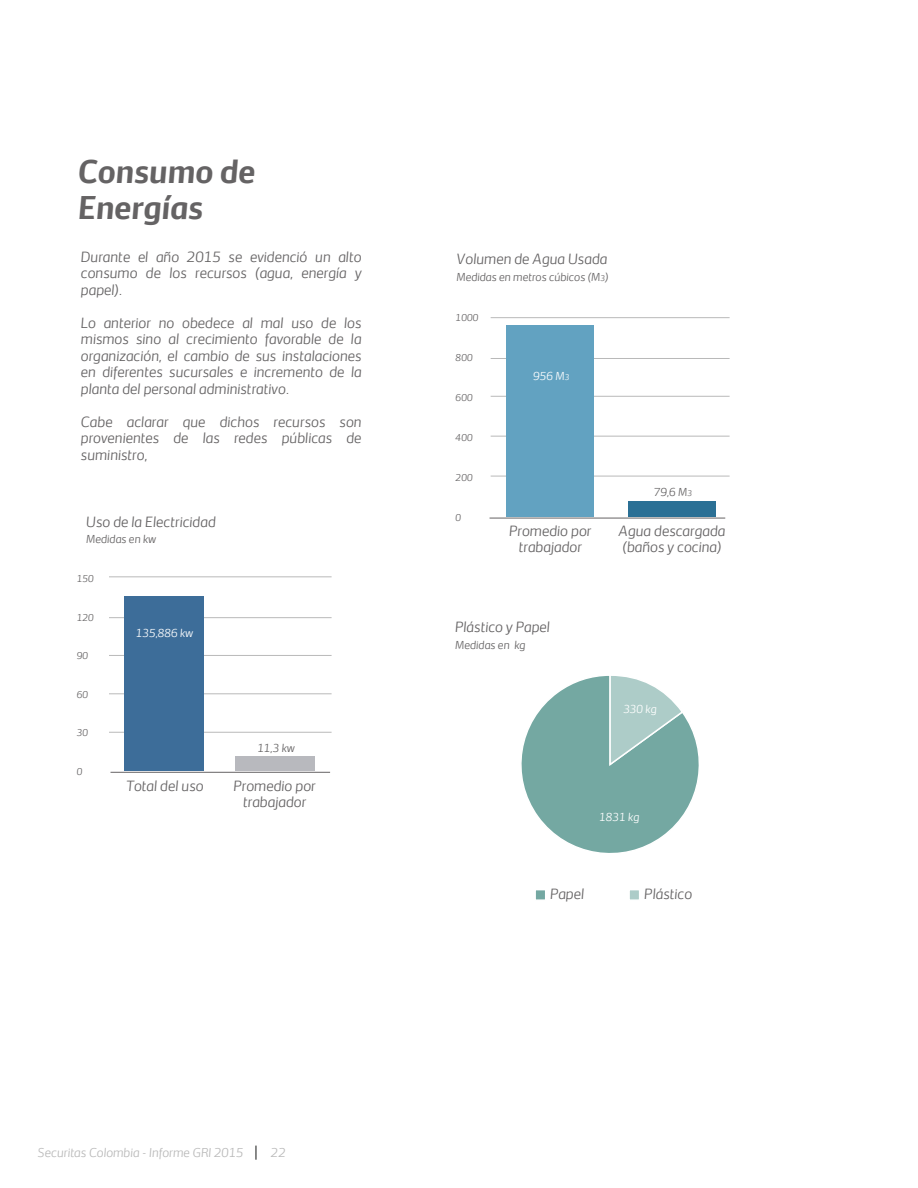
<style>
.page{position:relative;width:918px;height:1188px;background:#fff}
.page>*{position:absolute;margin:0;border:0;box-sizing:border-box;transform-origin:0 0}
.t1{font:italic 700 30px/36px "Securitas Sans TT";color:#656364}
.t2{font:italic 300 13.5px/16.5px "Securitas Sans TT";color:#656364;text-align:justify}
.t3{font:italic 300 11.7px "Securitas Sans TT";color:#b9b9b9}
.t4{font:italic 300 10.5px "Securitas Sans TT";color:#656364}
.t5{font:italic 300 10.5px "Securitas Sans TT";color:#fff}
.t6{font:italic 300 9px "Securitas Sans TT";color:#656364}
.s1{font-size:7.5px}
</style>
<div class="page">
<svg style="left:255px;top:1146px;width:2px;height:14px"></svg>
<div style="left:534px;top:889px;width:12px;height:12px;background:#74a8a2;border:2px solid #fff"></div>
<div style="left:628px;top:889px;width:12px;height:12px;background:#adccc8;border:2px solid #fff"></div>
<hr style="left:109px;top:577px;width:223px;height:1px;background:#b9b9b9">
<hr style="left:109px;top:617px;width:223px;height:1px;background:#b9b9b9">
<hr style="left:109px;top:655px;width:223px;height:1px;background:#b9b9b9">
<hr style="left:109px;top:694px;width:223px;height:1px;background:#b9b9b9">
<hr style="left:109px;top:732px;width:223px;height:1px;background:#b9b9b9">
<hr style="left:111px;top:772px;width:219px;height:1px;background:#656364">
<div style="left:124px;top:596px;width:80px;height:175px;background:#3d6d99"></div>
<div style="left:235px;top:756px;width:80px;height:15px;background:#b8b9be"></div>
<hr style="left:491px;top:317px;width:239px;height:1px;background:#b9b9b9">
<hr style="left:491px;top:358px;width:239px;height:1px;background:#b9b9b9">
<hr style="left:491px;top:396px;width:239px;height:1px;background:#b9b9b9">
<hr style="left:491px;top:436px;width:239px;height:1px;background:#b9b9b9">
<hr style="left:491px;top:476px;width:239px;height:1px;background:#b9b9b9">
<hr style="left:490px;top:518px;width:235px;height:1px;background:#656364">
<div style="left:507px;top:326px;width:87px;height:191px;background:#62a2c1"></div>
<div style="left:628px;top:501px;width:88px;height:16px;background:#2b7095"></div>
<svg style="left:521px;top:676px;width:178px;height:177px"></svg>
<h1 class="t1" style="left:78px;top:150px;width:179px">Consumo de<br>Energías</h1>
<p class="t2" style="left:81px;top:247px;width:282px">Durante el año 2015 se evidenció un alto consumo de los recursos (agua, energía y papel).</p>
<p class="t2" style="left:81px;top:313px;width:282px">Lo anterior no obedece al mal uso de los mismos sino al crecimiento favorable de la organización, el cambio de sus instalaciones en diferentes sucursales e incremento de la planta del personal administrativo.</p>
<p class="t2" style="left:81px;top:412px;width:282px">Cabe aclarar que dichos recursos son provenientes de las redes públicas de suministro,</p>
<p class="t2" style="left:86px;top:512px;width:131px">Uso de la Electricidad</p>
<p class="t4" style="left:86px;top:531px;width:71px">Medidas en kw</p>
<p class="t6" style="left:77px;top:571px;width:19px">150</p>
<p class="t6" style="left:77px;top:610px;width:19px">120</p>
<p class="t6" style="left:77px;top:648px;width:13px">90</p>
<p class="t6" style="left:77px;top:687px;width:13px">60</p>
<p class="t6" style="left:77px;top:725px;width:13px">30</p>
<p class="t6" style="left:77px;top:764px;width:7px">0</p>
<p class="t5" style="left:136px;top:624px;width:59px">135,886 kw</p>
<p class="t4" style="left:257px;top:739px;width:39px">11,3 kw</p>
<p class="t2" style="left:126px;top:776px;width:79px">Total del uso</p>
<p class="t2" style="left:234px;top:776px;width:84px;text-align:center">Promedio por trabajador</p>
<p class="t2" style="left:456px;top:249px;width:153px">Volumen de Agua Usada</p>
<p class="t4" style="left:456px;top:268px;width:154px">Medidas en metros cúbicos (M<span class="s1">3</span>)</p>
<p class="t6" style="left:456px;top:310px;width:24px">1000</p>
<p class="t6" style="left:456px;top:350px;width:19px">800</p>
<p class="t6" style="left:456px;top:390px;width:19px">600</p>
<p class="t6" style="left:456px;top:430px;width:19px">400</p>
<p class="t6" style="left:456px;top:470px;width:19px">200</p>
<p class="t6" style="left:456px;top:510px;width:7px">0</p>
<p class="t5" style="left:533px;top:368px;width:38px">956 M<span class="s1">3</span></p>
<p class="t2" style="left:509px;top:521px;width:84px;text-align:center">Promedio por trabajador</p>
<p class="t2" style="left:455px;top:617px;width:96px">Plástico y Papel</p>
<p class="t4" style="left:455px;top:636px;width:72px">Medidas en kg</p>
<p class="t4" style="left:654px;top:483px;width:40px">79,6 M<span class="s1">3</span></p>
<p class="t2" style="left:619px;top:521px;width:108px">Agua descargada (baños y cocina)</p>
<p class="t5" style="left:623px;top:700px;width:35px">330 kg</p>
<p class="t5" style="left:599px;top:808px;width:42px">1831 kg</p>
<p class="t2" style="left:550px;top:884px;width:36px">Papel</p>
<p class="t2" style="left:644px;top:884px;width:49px">Plástico</p>
<p class="t3" style="left:38px;top:1142px;width:207px">Securitas Colombia - Informe GRI 2015</p>
<p class="t3" style="left:271px;top:1142px;width:16px">22</p>
</div>
